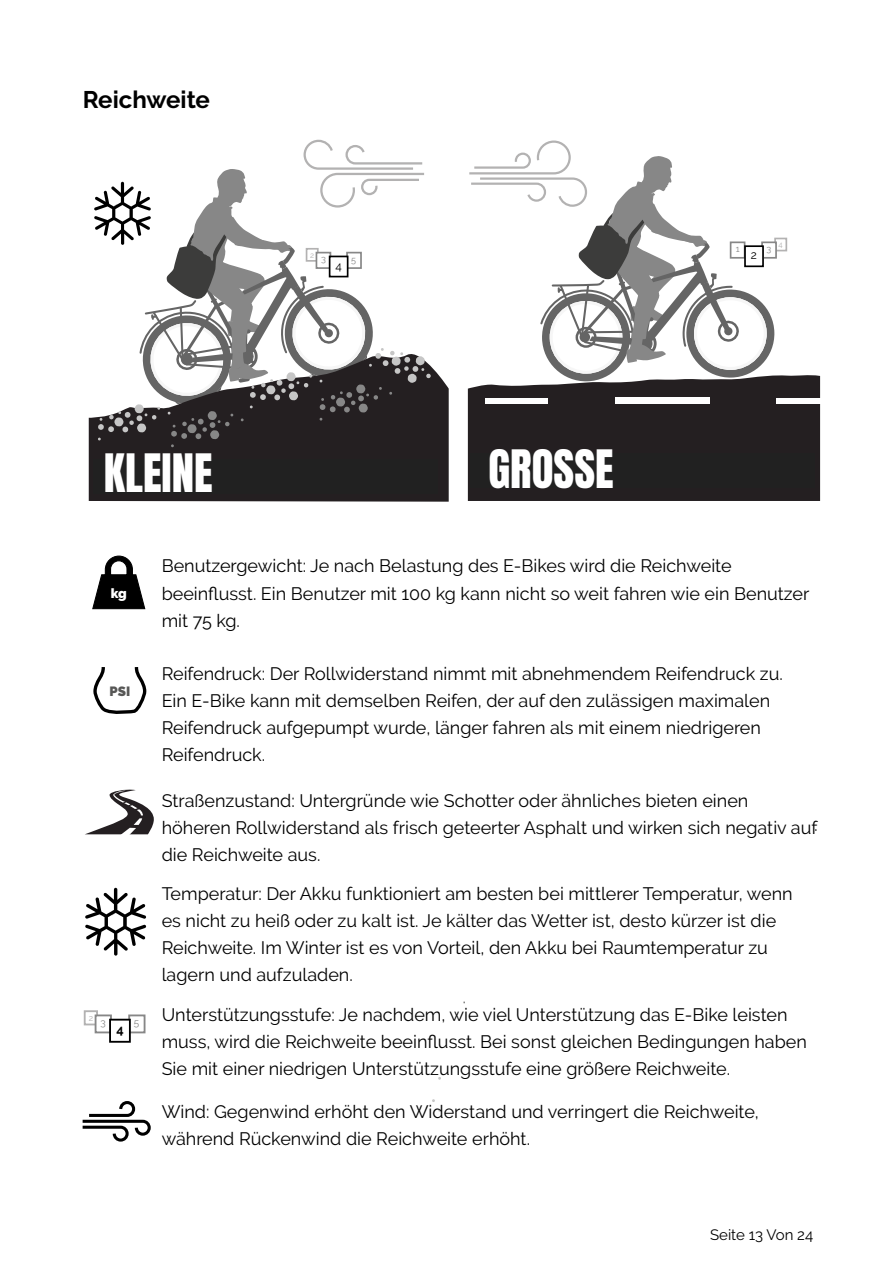
<style>
.page{position:relative;width:893px;height:1263px;background:#fff}
.page>*{position:absolute;margin:0;border:0;box-sizing:border-box;transform-origin:0 0}
.t1{font:45px "Anton";color:#fff}
.t2{font:700 24px "Raleway";color:#000}
.t3{font:18px/27px "Raleway";color:#000}
.t4{font:15px "Raleway";color:#000}
.t5{font:900 13.35px "Raleway";color:#575756}
.t6{font:900 13.35px "Raleway";color:#fff}
.t7{font:700 12.75px "Raleway";color:#000}
.t8{font:11.55px "Raleway";color:#000}
.t9{font:9.9px "Raleway";color:#878787}
.t10{font:9px "Raleway";color:#878787}
.t11{font:8.55px "Raleway";color:#b3b2b2}
.t12{font:7.8px "Raleway";color:#b3b2b2}
</style>
<div class="page">
<svg style="left:89px;top:366px;width:360px;height:136px;fill:#241f21"></svg>
<svg style="left:94px;top:139px;width:337px;height:308px"></svg>
<svg style="left:467px;top:140px;width:353px;height:361px"></svg>
<svg style="left:85px;top:789px;width:69px;height:46px"></svg>
<div style="left:84px;top:1010px;width:14px;height:15px;background:#fff;border:2px solid #b3b2b2"></div>
<div style="left:95px;top:1014px;width:17px;height:19px;background:#fff;border:2px solid #878787"></div>
<div style="left:128px;top:1014px;width:17px;height:19px;background:#fff;border:2px solid #878787"></div>
<div style="left:109px;top:1019px;width:22px;height:24px;border:2px solid #000"></div>
<svg style="left:82px;top:1101px;width:69px;height:41px"></svg>
<svg style="left:93px;top:667px;width:54px;height:47px"></svg>
<svg style="left:92px;top:555px;width:54px;height:55px"></svg>
<svg style="left:85px;top:888px;width:61px;height:68px"></svg>
<div style="left:93px;top:459px;width:345px;height:34px;background:#212121"></div>
<div style="left:470px;top:454px;width:345px;height:34px;background:#212121"></div>
<h2 class="t2" style="left:83px;top:85px;width:129px">Reichweite</h2>
<p class="t12" style="left:310px;top:250px;width:6px">2</p>
<p class="t10" style="left:321px;top:254px;width:6px">3</p>
<p class="t8" style="left:336px;top:259px;width:8px">4</p>
<p class="t10" style="left:351px;top:254px;width:6px">5</p>
<h1 class="t1" style="left:104px;top:451px;width:110px">KLEINE</h1>
<h1 class="t1" style="left:488px;top:446px;width:127px">GROSSE</h1>
<p class="t10" style="left:736px;top:244px;width:5px">1</p>
<p class="t8" style="left:751px;top:248px;width:8px">2</p>
<p class="t12" style="left:779px;top:240px;width:6px">4</p>
<p class="t10" style="left:767px;top:244px;width:6px">3</p>
<p class="t6" style="left:111px;top:585px;width:18px">kg</p>
<p class="t5" style="left:109px;top:683px;width:22px">PSI</p>
<p class="t11" style="left:89px;top:1013px;width:6px">2</p>
<p class="t9" style="left:101px;top:1017px;width:7px">3</p>
<p class="t7" style="left:117px;top:1022px;width:9px">4</p>
<p class="t9" style="left:134px;top:1017px;width:7px">5</p>
<p class="t3" style="left:162px;top:553px;width:649px">Benutzergewicht: Je nach Belastung des E-Bikes wird die Reichweite beeinflusst. Ein Benutzer mit 100 kg kann nicht so weit fahren wie ein Benutzer mit 75 kg.</p>
<p class="t3" style="left:162px;top:660px;width:623px">Reifendruck: Der Rollwiderstand nimmt mit abnehmendem Reifendruck zu.<br>Ein E-Bike kann mit demselben Reifen, der auf den zulässigen maximalen Reifendruck aufgepumpt wurde, länger fahren als mit einem niedrigeren Reifendruck.</p>
<p class="t3" style="left:162px;top:787px;width:657px">Straßenzustand: Untergründe wie Schotter oder ähnliches bieten einen höheren Rollwiderstand als frisch geteerter Asphalt und wirken sich negativ auf die Reichweite aus.</p>
<p class="t3" style="left:162px;top:880px;width:633px">Temperatur: Der Akku funktioniert am besten bei mittlerer Temperatur, wenn es nicht zu heiß oder zu kalt ist. Je kälter das Wetter ist, desto kürzer ist die Reichweite. Im Winter ist es von Vorteil, den Akku bei Raumtemperatur zu lagern und aufzuladen.</p>
<p class="t3" style="left:162px;top:1001px;width:647px">Unterstützungsstufe: Je nachdem, wie viel Unterstützung das E-Bike leisten muss, wird die Reichweite beeinflusst. Bei sonst gleichen Bedingungen haben<br>Sie mit einer niedrigen Unterstützungsstufe eine größere Reichweite.</p>
<p class="t3" style="left:162px;top:1098px;width:599px">Wind: Gegenwind erhöht den Widerstand und verringert die Reichweite, während Rückenwind die Reichweite erhöht.</p>
<p class="t4" style="left:710px;top:1226px;width:105px">Seite 13 Von 24</p>
</div>
